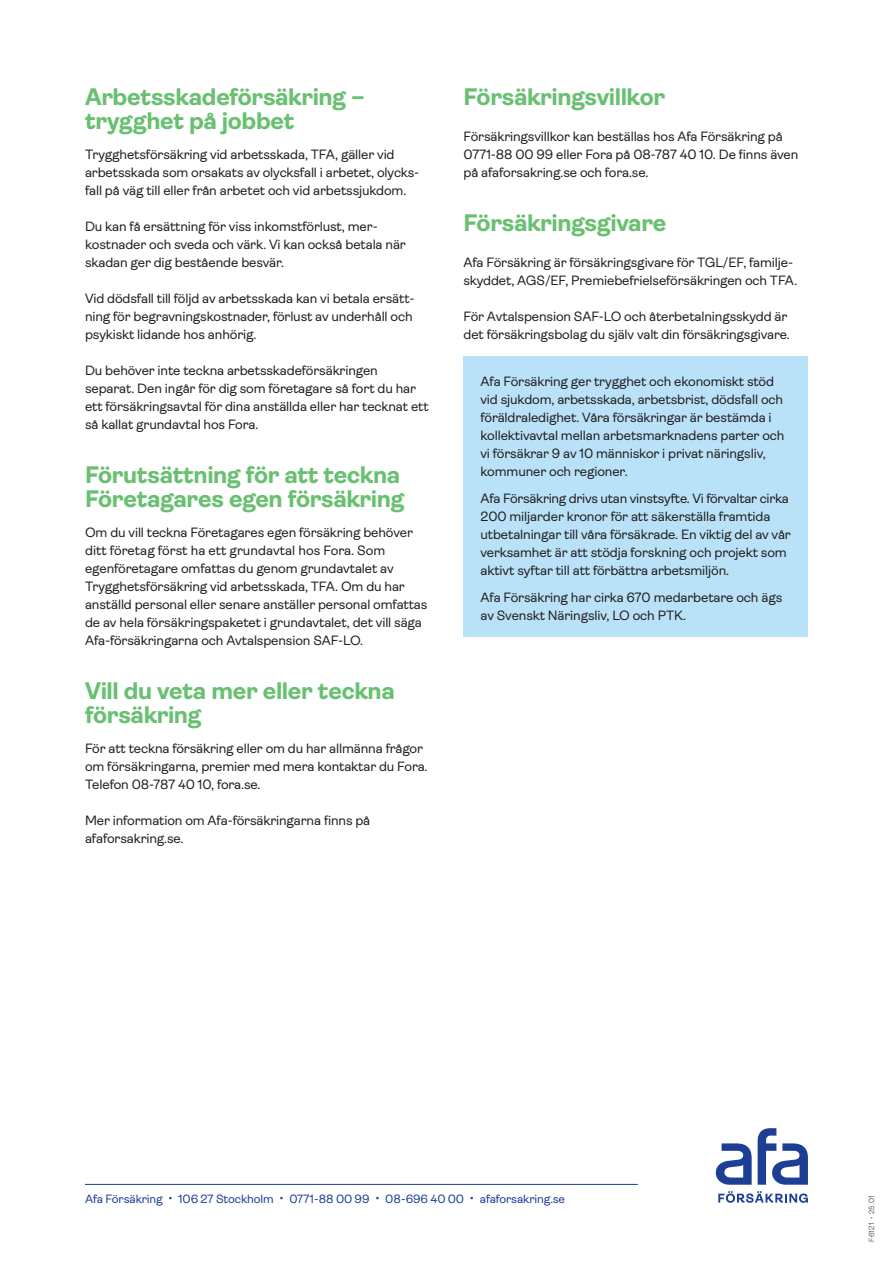
<style>
.page{position:relative;width:893px;height:1263px;background:#fff}
.page>*{position:absolute;margin:0;border:0;box-sizing:border-box;transform-origin:0 0}
.Rubrik_16_16_grön{font:700 24px/24px "Ambit";letter-spacing:-.015em;color:#69c071}
.Brödtext_9_12{font:13.5px/18px "Ambit";letter-spacing:-.01em;color:#231f20}
.Brödtext_9_12_på_pla{font:13.5px/18px "Ambit";letter-spacing:-.01em;color:#231f20}
.t1{font:12px "Ambit";letter-spacing:-.01em;color:#1d3e95}
.Fnr_Fotobyline_baksi{font:300 7.5px "Ambit";letter-spacing:.025em;color:#231f20}
</style>
<div class="page">
<hr style="left:85px;top:1184px;width:553px;height:1px;background:#1d3e95">
<svg style="left:718px;top:1191px;width:90px;height:12px"></svg>
<svg style="left:716px;top:1143px;width:36px;height:42px"></svg>
<svg style="left:758px;top:1128px;width:50px;height:57px"></svg>
<div style="left:463px;top:357px;width:345px;height:280px;background:#b9e2f8"></div>
<h2 class="Rubrik_16_16_grön" style="left:85px;top:85px;width:281px">Arbetsskadeförsäkring – trygghet på jobbet</h2>
<p class="Brödtext_9_12" style="left:85px;top:145px;width:336px">Trygghetsförsäkring vid arbetsskada, TFA, gäller vid arbetsskada som orsakats av olycksfall i arbetet, olycks&shy;fall på väg till eller från arbetet och vid arbetssjukdom.</p>
<p class="Brödtext_9_12" style="left:85px;top:217px;width:322px">Du kan få ersättning för viss inkomstförlust, mer&shy;kostnader och sveda och värk. Vi kan också betala när skadan ger dig bestående besvär.</p>
<p class="Brödtext_9_12" style="left:85px;top:289px;width:331px">Vid dödsfall till följd av arbetsskada kan vi betala ersätt&shy;ning för begravningskostnader, förlust av underhåll och psykiskt lidande hos anhörig.</p>
<p class="Brödtext_9_12" style="left:85px;top:361px;width:345px">Du behöver inte teckna arbetsskadeförsäkringen separat. Den ingår för dig som företagare så fort du har ett försäkringsavtal för dina anställda eller har tecknat ett så kallat grundavtal hos Fora.</p>
<h2 class="Rubrik_16_16_grön" style="left:85px;top:463px;width:321px">Förutsättning för att teckna<br>Företagares egen försäkring</h2>
<p class="Brödtext_9_12" style="left:85px;top:523px;width:344px">Om du vill teckna Företagares egen försäkring behöver ditt företag först ha ett grundavtal hos Fora. Som egenföretagare omfattas du genom grundavtalet av Trygghetsförsäkring vid arbetsskada, TFA. Om du har anställd personal eller senare anställer personal omfattas de av hela försäkringspaketet i grundavtalet, det vill säga Afa-försäkringarna och Avtalspension SAF-LO.</p>
<h2 class="Rubrik_16_16_grön" style="left:85px;top:679px;width:311px">Vill du veta mer eller teckna försäkring</h2>
<p class="Brödtext_9_12" style="left:85px;top:739px;width:344px">För att teckna försäkring eller om du har allmänna frågor om försäkringarna, premier med mera kontaktar du Fora.<br>Telefon 08-787 40 10, fora.se.</p>
<p class="Brödtext_9_12" style="left:85px;top:811px;width:287px">Mer information om Afa-försäkringarna finns på afaforsakring.se.</p>
<h2 class="Rubrik_16_16_grön" style="left:463px;top:85px;width:203px">Försäkringsvillkor</h2>
<p class="Brödtext_9_12" style="left:463px;top:127px;width:336px">Försäkringsvillkor kan beställas hos Afa Försäkring på<br>0771-88 00 99 eller Fora på 08-787 40 10. De finns även på afaforsakring.se och fora.se.</p>
<h2 class="Rubrik_16_16_grön" style="left:463px;top:211px;width:205px">Försäkringsgivare</h2>
<p class="Brödtext_9_12" style="left:463px;top:253px;width:335px">Afa Försäkring är försäkringsgivare för TGL/EF, familje&shy;skyddet, AGS/EF, Premiebefrielseförsäkringen och TFA.</p>
<p class="Brödtext_9_12" style="left:463px;top:307px;width:328px">För Avtalspension SAF-LO och återbetalningsskydd är det försäkringsbolag du själv valt din försäkringsgivare.</p>
<p class="Brödtext_9_12_på_pla" style="left:480px;top:372px;width:305px">Afa Försäkring ger trygghet och ekonomiskt stöd vid sjukdom, arbetsskada, arbetsbrist, dödsfall och föräldraledighet. Våra försäkringar är bestämda i kollektivavtal mellan arbetsmarknadens parter och vi försäkrar 9 av 10 människor i privat näringsliv, kommuner och regioner.</p>
<p class="Brödtext_9_12_på_pla" style="left:480px;top:489px;width:312px">Afa Försäkring drivs utan vinstsyfte. Vi förvaltar cirka 200 miljarder kronor för att säkerställa framtida utbetalningar till våra försäkrade. En viktig del av vår verksamhet är att stödja forskning och projekt som aktivt syftar till att förbättra arbetsmiljön.</p>
<p class="Brödtext_9_12_på_pla" style="left:480px;top:588px;width:303px">Afa Försäkring har cirka 670 medarbetare och ägs av Svenskt Näringsliv, LO och PTK.</p>
<p class="t1" style="left:85px;top:1192px;width:482px">Afa Försäkring • 106 27 Stockholm • 0771-88 00 99 • 08-696 40 00 • afaforsakring.se</p>
<p class="Fnr_Fotobyline_baksi" style="left:867px;top:1242px;width:48px;rotate:-90deg">F6121 • 25.01</p>
</div>
